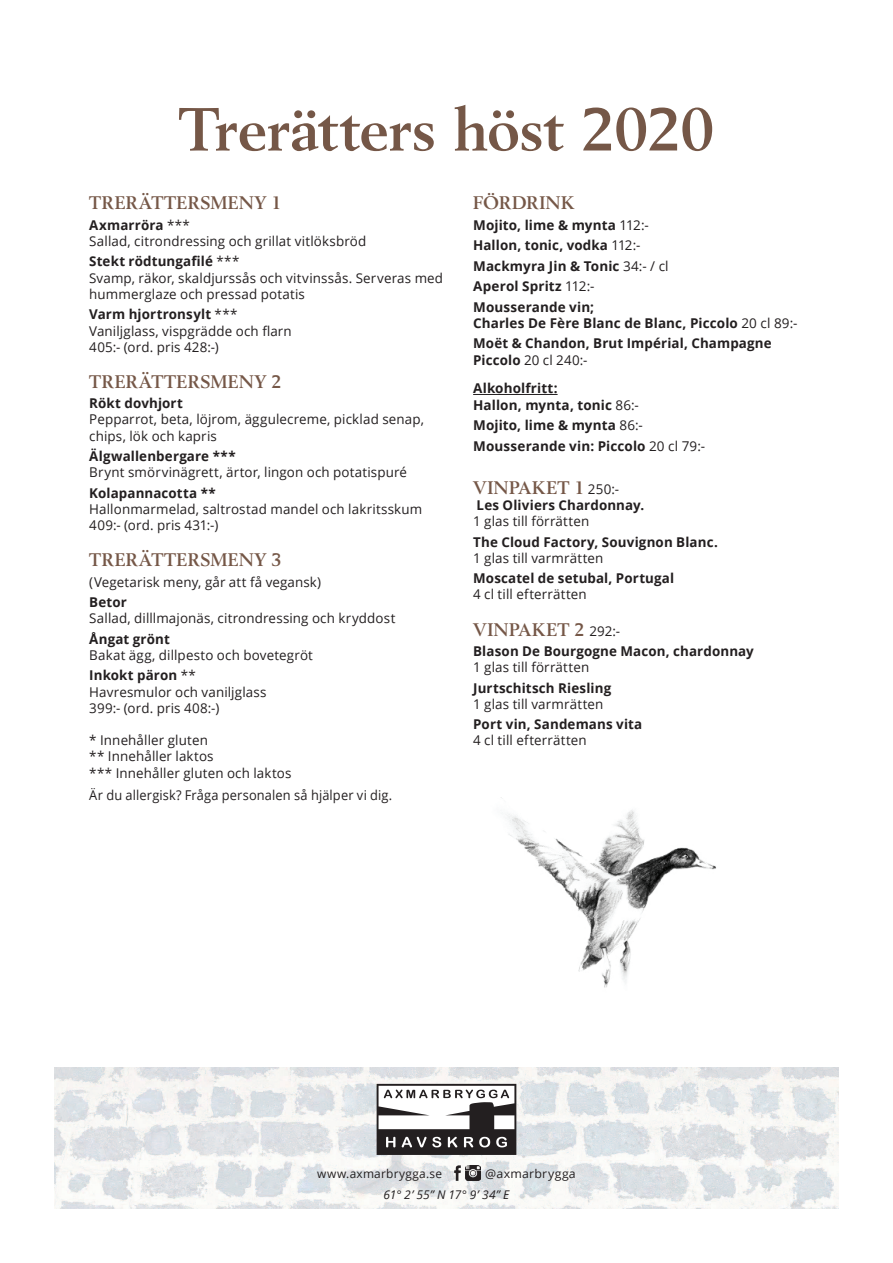
<style>
.page{position:relative;width:893px;height:1263px;background:#fff}
.page>*{position:absolute;margin:0;border:0;box-sizing:border-box;transform-origin:0 0}
.t1{font:700 60px "Berling";letter-spacing:-.015em;color:#755747}
.t2{font:700 18px "Berling";letter-spacing:.025em;color:#755747}
.t3{font:13.5px/16.2px "Open Sans";letter-spacing:.01em;color:#231f20}
.t4{font:700 13.5px/20.4px "Open Sans";letter-spacing:.01em;color:#231f20}
.t5{font:13.5px "Open Sans";letter-spacing:.01em;color:#231f20;scale:.95 1}
.t6{font:12px "Open Sans";letter-spacing:.025em;color:#231f20}
.t7{font:italic 12px "Open Sans";letter-spacing:-.015em;color:#231f20}
.s1{font-weight:700}
.s2{font-weight:400}
.s3{font-family:"Open Sans";font-weight:400;font-size:13.5px;color:#231f20}
</style>
<div class="page">
<img style="left:54px;top:1067px;width:785px;height:142px">
<svg style="left:377px;top:1084px;width:139px;height:71px"></svg>
<img style="left:450px;top:1165px;width:30px;height:15px">
<hr style="left:473px;top:394px;width:85px;height:1px;background:#231f20">
<img style="left:501px;top:797px;width:215px;height:191px">
<h1 class="t1" style="left:179px;top:94px;width:537px">Trerätters höst 2020</h1>
<h2 class="t2" style="left:89px;top:192px;width:194px">TRERÄTTERSMENY 1</h2>
<p class="t3" style="left:89px;top:216px;width:279px"><span class="s1">Axmarröra</span> ***<br>Sallad, citrondressing och grillat vitlöksbröd</p>
<p class="t3" style="left:89px;top:253px;width:355px"><span class="s1">Stekt rödtungafilé</span> ***<br>Svamp, räkor, skaldjurssås och vitvinssås. Serveras med hummerglaze och pressad potatis</p>
<p class="t3" style="left:89px;top:306px;width:204px"><span class="s1">Varm hjortronsylt</span> ***<br>Vaniljglass, vispgrädde och flarn<br>405:- (ord. pris 428:-)</p>
<h2 class="t2" style="left:89px;top:371px;width:194px">TRERÄTTERSMENY 2</h2>
<p class="t4" style="left:89px;top:393px;width:95px">Rökt dovhjort</p>
<p class="t3" style="left:89px;top:411px;width:336px">Pepparrot, beta, löjrom, äggulecreme, picklad senap, chips, lök och kapris</p>
<p class="t4" style="left:89px;top:446px;width:148px">Älgwallenbergare ***</p>
<p class="t3" style="left:89px;top:464px;width:319px">Brynt smörvinägrett, ärtor, lingon och potatispuré</p>
<p class="t4" style="left:89px;top:482px;width:128px">Kolapannacotta **</p>
<p class="t3" style="left:89px;top:501px;width:334px">Hallonmarmelad, saltrostad mandel och lakritsskum<br>409:- (ord. pris 431:-)</p>
<h2 class="t2" style="left:89px;top:549px;width:194px">TRERÄTTERSMENY 3</h2>
<p class="t3" style="left:89px;top:573px;width:233px">(Vegetarisk meny, går att få vegansk)</p>
<p class="t4" style="left:89px;top:592px;width:39px">Betor</p>
<p class="t3" style="left:89px;top:610px;width:308px">Sallad, dilllmajonäs, citrondressing och kryddost</p>
<p class="t4" style="left:89px;top:628px;width:82px">Ångat grönt</p>
<p class="t3" style="left:89px;top:644px;width:225px;line-height:20.4px">Bakat ägg, dillpesto och bovetegröt<br><span class="s1">Inkokt päron</span> **</p>
<p class="t3" style="left:89px;top:683px;width:179px">Havresmulor och vaniljglass<br>399:- (ord. pris 408:-)</p>
<p class="t3" style="left:89px;top:732px;width:204px">* Innehåller gluten<br>** Innehåller laktos<br>*** Innehåller gluten och laktos</p>
<p class="t5" style="left:89px;top:786px;width:320px">Är du allergisk? Fråga personalen så hjälper vi dig.</p>
<h2 class="t2" style="left:473px;top:192px;width:103px">FÖRDRINK</h2>
<p class="t4" style="left:473px;top:214px;width:197px">Mojito, lime &amp; mynta <span class="s2">112:-<br></span>Hallon, tonic, vodka <span class="s2">112:-<br></span>Mackmyra Jin &amp; Tonic <span class="s2">34:- / cl<br></span>Aperol Spritz <span class="s2">112:-<br></span>Mousserande vin;</p>
<p class="t4" style="left:473px;top:312px;width:326px">Charles De Fère Blanc de Blanc, Piccolo <span class="s2">20 cl 89:-<br></span>Moët &amp; Chandon, Brut Impérial, Champagne</p>
<p class="t4" style="left:473px;top:345px;width:116px;line-height:29px">Piccolo <span class="s2">20 cl 240:-<br></span>Alkoholfritt:</p>
<p class="t4" style="left:473px;top:394px;width:233px">Hallon, mynta, tonic <span class="s2">86:-<br></span>Mojito, lime &amp; mynta <span class="s2">86:-<br></span>Mousserande vin: Piccolo <span class="s2">20 cl 79:-</span></p>
<h2 class="t2" style="left:473px;top:477px;width:148px">VINPAKET 1 <span class="s3">250:-</span></h2>
<p class="t4" style="left:477px;top:494px;width:169px">Les Oliviers Chardonnay.</p>
<p class="t3" style="left:473px;top:513px;width:118px">1 glas till förrätten</p>
<p class="t4" style="left:473px;top:531px;width:246px">The Cloud Factory, Souvignon Blanc.</p>
<p class="t3" style="left:473px;top:549px;width:132px">1 glas till varmrätten</p>
<p class="t4" style="left:473px;top:568px;width:202px">Moscatel de setubal, Portugal</p>
<p class="t3" style="left:473px;top:586px;width:115px">4 cl till efterrätten</p>
<h2 class="t2" style="left:473px;top:619px;width:149px">VINPAKET 2 <span class="s3">292:-</span></h2>
<p class="t4" style="left:473px;top:640px;width:282px">Blason De Bourgogne Macon, chardonnay</p>
<p class="t3" style="left:473px;top:659px;width:118px">1 glas till förrätten</p>
<p class="t4" style="left:473px;top:677px;width:140px">Jurtschitsch Riesling</p>
<p class="t3" style="left:473px;top:695px;width:132px">1 glas till varmrätten</p>
<p class="t4" style="left:473px;top:714px;width:171px">Port vin, Sandemans vita</p>
<p class="t3" style="left:473px;top:732px;width:115px">4 cl till efterrätten</p>
<p class="t6" style="left:317px;top:1165px;width:126px">www.axmarbrygga.se</p>
<p class="t6" style="left:485px;top:1165px;width:92px">@axmarbrygga</p>
<p class="t7" style="left:384px;top:1186px;width:127px">61° 2’ 55” N 17° 9’ 34” E</p>
</div>
